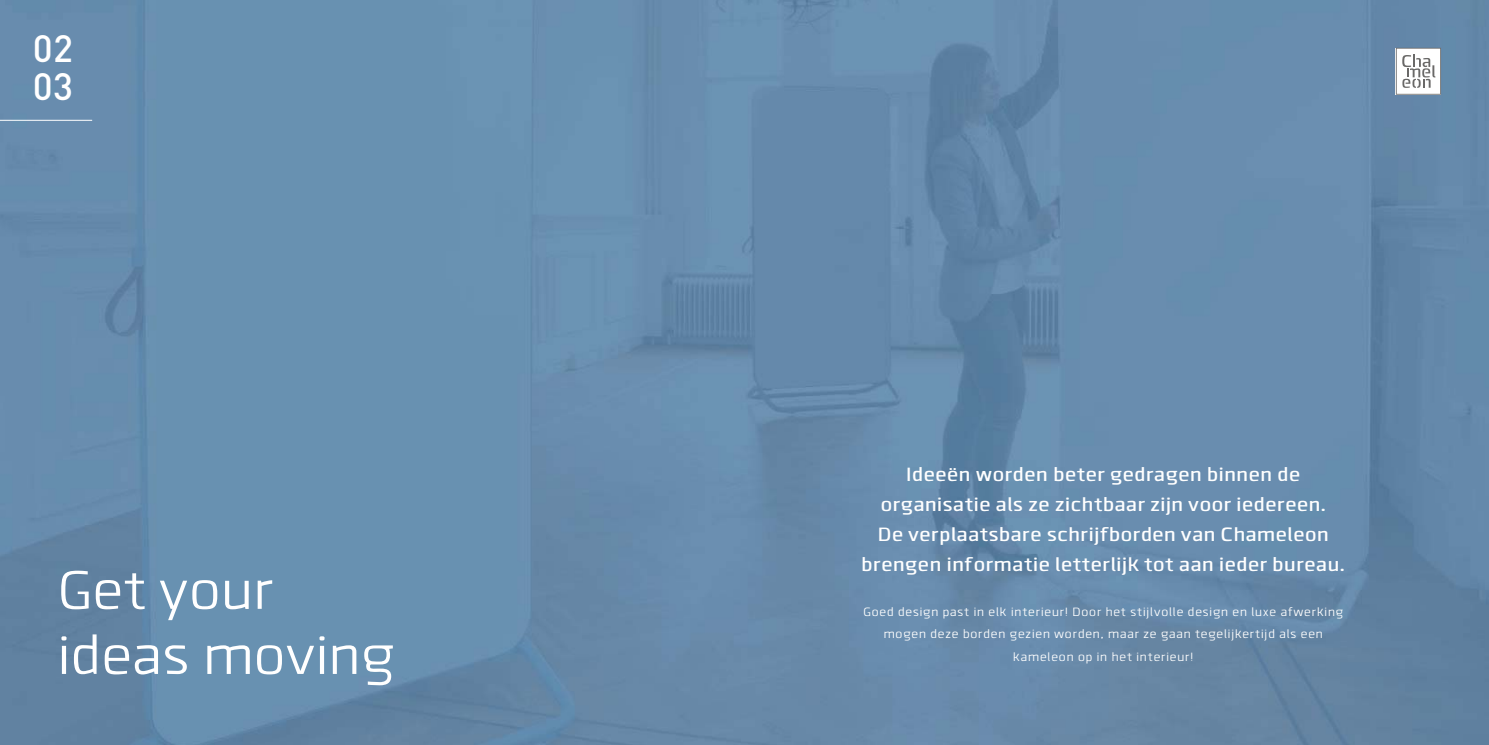
<style>
.page{position:relative;width:1489px;height:745px;background:#fff}
.page>*{position:absolute;margin:0;border:0;box-sizing:border-box;transform-origin:0 0}
.t1{font:300 56.25px/65px "Clio XS Light";color:#fff}
.t2{font:500 37.5px/37.5px "DIN Pro";color:#fff}
.t3{font:500 20px/30px "Clio XS Medium";letter-spacing:.01em;color:#fff;text-align:center}
.t4{font:300 12.5px/22.5px "Clio XS Light";letter-spacing:.05em;color:#fff;text-align:center}
</style>
<div class="page">
<img style="left:0;top:0;width:1138px;height:744px">
<img style="left:1138px;top:0;width:350px;height:744px">
<hr style="left:0;top:120px;width:92px;height:1px;background:#fff">
<svg style="left:1395px;top:48px;width:45px;height:47px"></svg>
<h2 class="t2" style="left:33px;top:31px;width:42px">02<br>03</h2>
<h1 class="t1" style="left:58px;top:560px;width:338px">Get your ideas moving</h1>
<p class="t3" style="left:861px;top:460px;width:485px">Ideeën worden beter gedragen binnen de organisatie als ze zichtbaar zijn voor iedereen.<br>De verplaatsbare schrijfborden van Chameleon brengen informatie letterlijk tot aan ieder bureau.</p>
<p class="t4" style="left:863px;top:600px;width:481px">Goed design past in elk interieur! Door het stijlvolle design en luxe afwerking mogen deze borden gezien worden, maar ze gaan tegelijkertijd als een kameleon op in het interieur!</p>
</div>
